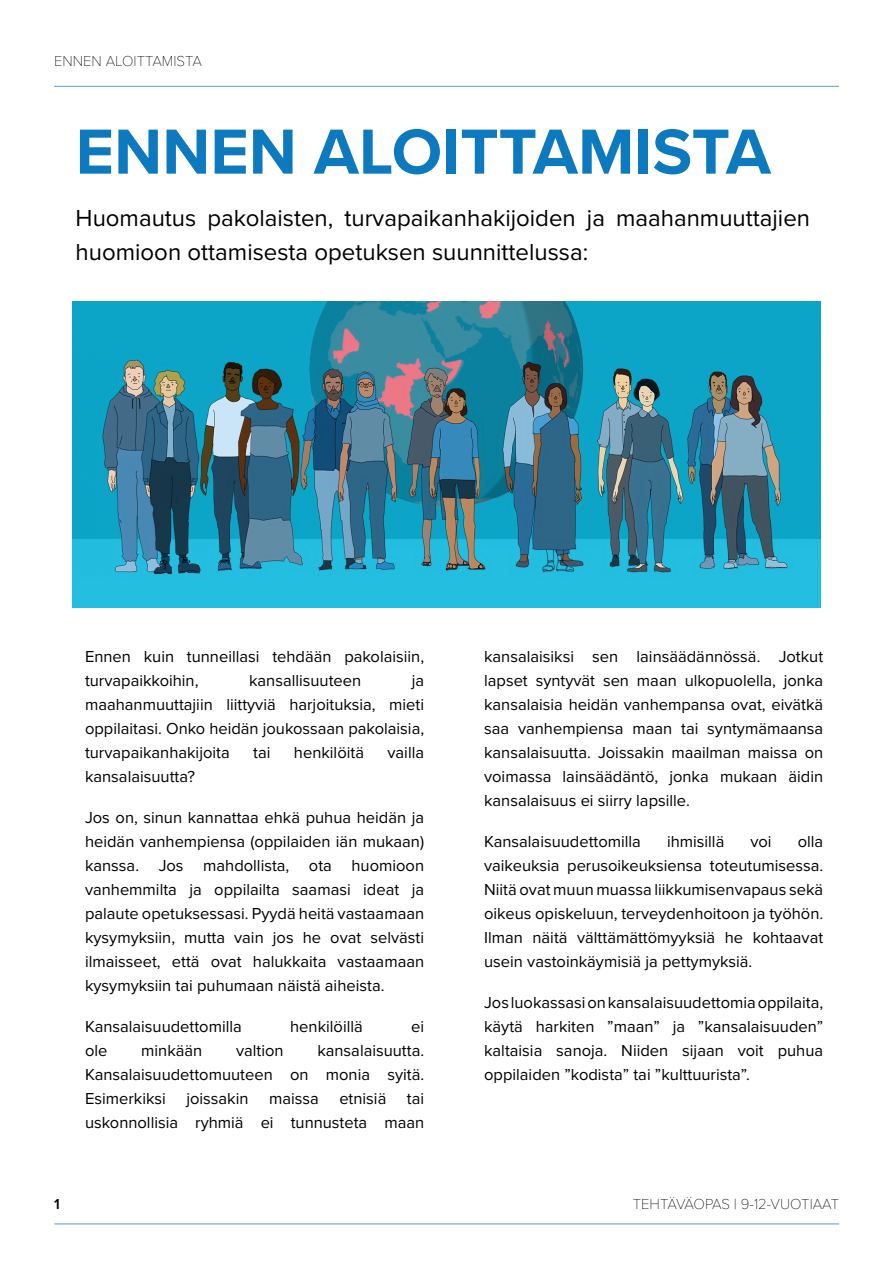
<style>
.page{position:relative;width:893px;height:1263px;background:#fff}
.page>*{position:absolute;margin:0;border:0;box-sizing:border-box;transform-origin:0 0}
.t1{font:700 66px "Proxima Nova";color:#0d79bf}
.t2{font:24px/34.5px "Proxima Nova";color:#000}
.t3{font:16.5px/24px "Proxima Nova";color:#000;text-align:justify}
.t4{font:100 15px "Proxima Nova T";color:#000}
.t5{font:600 15px "Proxima Nova";color:#000}
</style>
<div class="page">
<hr style="left:54px;top:1223px;width:785px;height:1px;background:#569dd5">
<hr style="left:54px;top:86px;width:785px;height:1px;background:#569dd5">
<img style="left:72px;top:301px;width:748px;height:306px">
<p class="t4" style="left:54px;top:50px;width:150px">ENNEN ALOITTAMISTA</p>
<h1 class="t1" style="left:76px;top:112px;width:697px">ENNEN ALOITTAMISTA</h1>
<h2 class="t2" style="left:76px;top:201px;width:736px">Huomautus pakolaisten, turvapaikanhakijoiden ja maahanmuuttajien huomioon ottamisesta opetuksen suunnittelussa:</h2>
<p class="t3" style="left:85px;top:645px;width:341px">Ennen kuin tunneillasi tehdään pakolaisiin, turvapaikkoihin,</p>
<p class="t3" style="left:249px;top:669px;width:114px">kansallisuuteen</p>
<p class="t3" style="left:85px;top:669px;width:341px;text-indent:327px">ja maahanmuuttajiin liittyviä harjoituksia, mieti oppilaitasi. Onko heidän joukossaan pakolaisia, turvapaikanhakijoita</p>
<p class="t3" style="left:253px;top:741px;width:19px">tai</p>
<p class="t3" style="left:294px;top:741px;width:72px">henkilöitä</p>
<p class="t3" style="left:388px;top:741px;width:38px">vailla</p>
<p class="t3" style="left:85px;top:765px;width:112px">kansalaisuutta?</p>
<p class="t3" style="left:85px;top:806px;width:341px">Jos on, sinun kannattaa ehkä puhua heidän ja heidän vanhempiensa (oppilaiden iän mukaan) kanssa. Jos mahdollista, ota huomioon vanhemmilta ja oppilailta saamasi ideat ja palaute opetuksessasi. Pyydä heitä vastaamaan kysymyksiin, mutta vain jos he ovat selvästi ilmaisseet, että ovat halukkaita vastaamaan kysymyksiin tai puhumaan näistä aiheista.</p>
<p class="t3" style="left:85px;top:1015px;width:158px">Kansalaisuudettomilla</p>
<p class="t3" style="left:290px;top:1015px;width:74px">henkilöillä</p>
<p class="t3" style="left:411px;top:1015px;width:15px">ei</p>
<p class="t3" style="left:85px;top:1039px;width:24px">ole</p>
<p class="t3" style="left:141px;top:1039px;width:63px">minkään</p>
<p class="t3" style="left:236px;top:1039px;width:49px">valtion</p>
<p class="t3" style="left:85px;top:1039px;width:341px;text-indent:232px">kansalaisuutta.<br>Kansalaisuudettomuuteen on monia syitä.<br>Esimerkiksi joissakin maissa etnisiä tai uskonnollisia ryhmiä ei tunnusteta maan</p>
<p class="t5" style="left:54px;top:1193px;width:7px">1</p>
<p class="t3" style="left:484px;top:645px;width:341px">kansalaisiksi sen lainsäädännössä. Jotkut lapset syntyvät sen maan ulkopuolella, jonka kansalaisia heidän vanhempansa ovat, eivätkä saa vanhempiensa maan tai syntymämaansa kansalaisuutta. Joissakin maailman maissa on voimassa lainsäädäntö, jonka mukaan äidin kansalaisuus ei siirry lapsille.</p>
<p class="t3" style="left:484px;top:830px;width:158px">Kansalaisuudettomilla</p>
<p class="t3" style="left:667px;top:830px;width:59px">ihmisillä</p>
<p class="t3" style="left:750px;top:830px;width:23px">voi</p>
<p class="t3" style="left:484px;top:830px;width:341px;text-indent:314px">olla vaikeuksia perusoikeuksiensa toteutumisessa.<br>Niitä ovat muun muassa liikkumisenvapaus sekä oikeus opiskeluun, terveydenhoitoon ja työhön.<br>Ilman näitä välttämättömyyksiä he kohtaavat usein vastoinkäymisiä ja pettymyksiä.</p>
<p class="t3" style="left:484px;top:991px;width:341px">Jos luokassasi on kansalaisuudettomia oppilaita, käytä harkiten ”maan” ja ”kansalaisuuden” kaltaisia sanoja. Niiden sijaan voit puhua oppilaiden ”kodista” tai ”kulttuurista”.</p>
<p class="t4" style="left:633px;top:1193px;width:208px">TEHTÄVÄOPAS | 9-12-VUOTIAAT</p>
</div>
